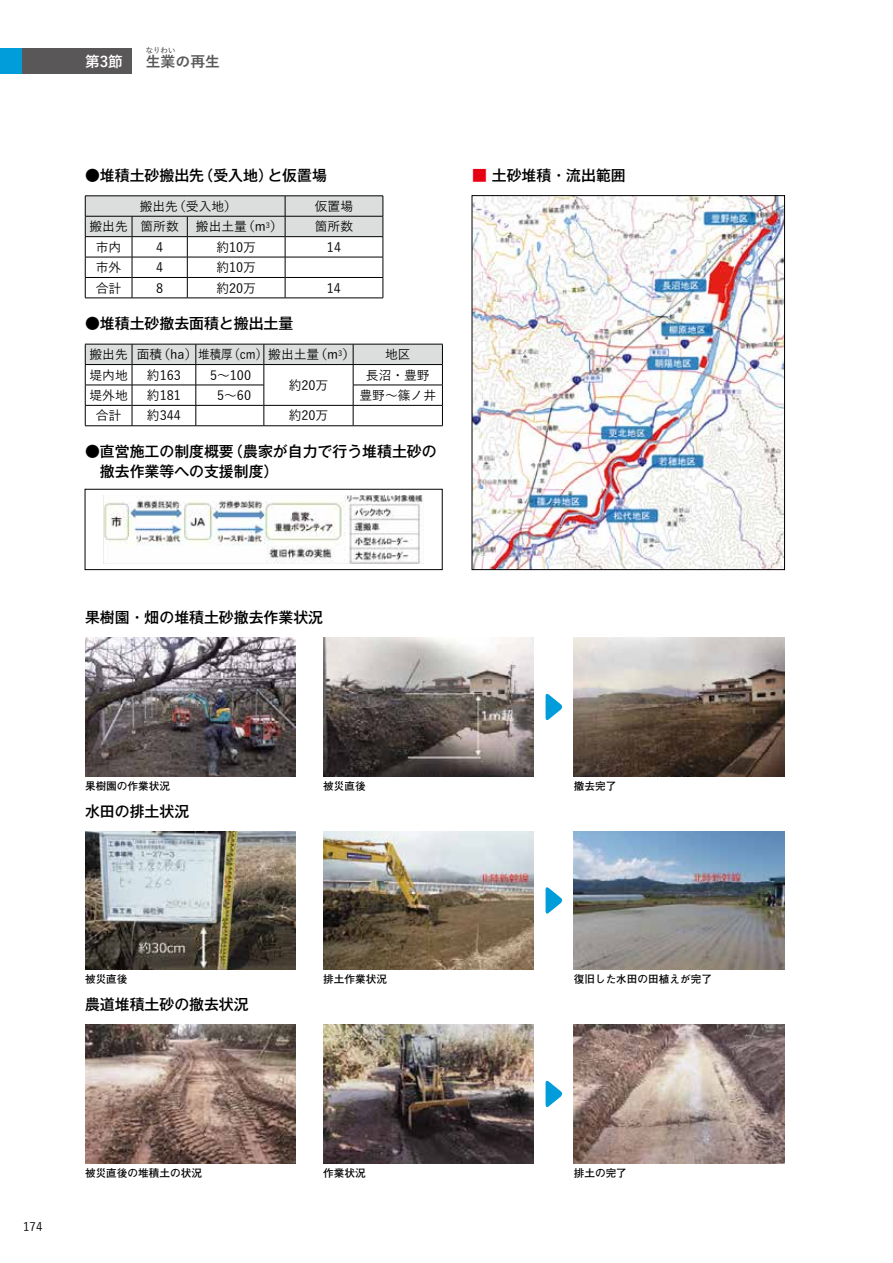
<style>
.page{position:relative;width:893px;height:1263px;background:#fff}
.page>*{position:absolute;margin:0;border:0;box-sizing:border-box;transform-origin:0 0}
.t1{font:500 14.85px/20.2px "Gothic MB101 Pro";color:#000}
.t2{font:700 14.85px "Yu Go";color:#595757}
.t3{font:700 14.85px "Yu Go";color:#fff}
.t4{font:500 12.75px "Yu Gothic";color:#000}
.t5{font:500 11.7px "Yu Gothic";color:#000}
.t6{font:700 10.65px "Futo Go B101 Pro";color:#000}
.t7{font:700 7.5px "Yu Go";color:#595757}
.s1{color:#e60012}
</style>
<div class="page">
<img style="left:474px;top:197px;width:309px;height:371px">
<div style="left:472px;top:195px;width:313px;height:375px;border:1px solid #000"></div>
<hr style="left:85px;top:298px;width:47px;height:1px;background:#000">
<hr style="left:132px;top:298px;width:55px;height:1px;background:#000">
<hr style="left:187px;top:298px;width:98px;height:1px;background:#000">
<hr style="left:285px;top:298px;width:98px;height:1px;background:#000">
<svg style="left:85px;top:196px;width:299px;height:102px"></svg>
<svg style="left:85px;top:344px;width:358px;height:82px"></svg>
<img style="left:104px;top:495px;width:319px;height:68px">
<div style="left:85px;top:489px;width:357px;height:81px;border:1px solid #000"></div>
<svg style="left:546px;top:693px;width:17px;height:28px"></svg>
<svg style="left:546px;top:887px;width:17px;height:27px"></svg>
<svg style="left:546px;top:1080px;width:17px;height:27px"></svg>
<img style="left:85px;top:638px;width:211px;height:138px">
<img style="left:85px;top:831px;width:211px;height:138px">
<img style="left:85px;top:1025px;width:211px;height:138px">
<img style="left:323px;top:1025px;width:211px;height:138px">
<img style="left:574px;top:1025px;width:210px;height:138px">
<img style="left:323px;top:831px;width:211px;height:138px">
<img style="left:574px;top:831px;width:210px;height:138px">
<img style="left:323px;top:638px;width:211px;height:138px">
<img style="left:574px;top:638px;width:210px;height:138px">
<div style="left:0;top:49px;width:132px;height:25px;background:#595757"></div>
<div style="left:0;top:49px;width:21px;height:25px;background:#009dda"></div>
<p class="t7" style="left:146px;top:46px;width:31px">なりわい</p>
<p class="t3" style="left:85px;top:53px;width:40px">第3節</p>
<p class="t2" style="left:146px;top:54px;width:76px">生業の再生</p>
<p class="t1" style="left:85px;top:163px;width:243px">●堆積土砂搬出先（受入地）と仮置場</p>
<p class="t4" style="left:140px;top:194px;width:99px">搬出先（受入地）</p>
<p class="t4" style="left:315px;top:194px;width:40px">仮置場</p>
<p class="t4" style="left:89px;top:215px;width:91px">搬出先 箇所数</p>
<p class="t4" style="left:196px;top:215px;width:88px">搬出土量（m<sup>3</sup>）</p>
<p class="t4" style="left:315px;top:215px;width:40px">箇所数</p>
<p class="t4" style="left:96px;top:235px;width:27px">市内</p>
<p class="t4" style="left:156px;top:235px;width:9px">4</p>
<p class="t4" style="left:216px;top:235px;width:41px">約10万</p>
<p class="t4" style="left:327px;top:235px;width:16px">14</p>
<p class="t4" style="left:96px;top:256px;width:27px">市外</p>
<p class="t4" style="left:156px;top:256px;width:9px">4</p>
<p class="t4" style="left:216px;top:256px;width:41px">約10万</p>
<p class="t4" style="left:96px;top:276px;width:27px">合計</p>
<p class="t4" style="left:156px;top:276px;width:9px">8</p>
<p class="t4" style="left:216px;top:276px;width:41px">約20万</p>
<p class="t4" style="left:327px;top:276px;width:16px">14</p>
<p class="t1" style="left:85px;top:312px;width:210px">●堆積土砂撤去面積と搬出土量</p>
<p class="t4" style="left:90px;top:343px;width:267px">搬出先 面積（ha）堆積厚（cm）搬出土量（m<sup>3</sup>）</p>
<p class="t4" style="left:385px;top:343px;width:27px">地区</p>
<p class="t4" style="left:89px;top:363px;width:40px">堤内地</p>
<p class="t4" style="left:147px;top:363px;width:35px">約163</p>
<p class="t4" style="left:210px;top:363px;width:43px">5〜100</p>
<p class="t4" style="left:289px;top:373px;width:41px">約20万</p>
<p class="t4" style="left:366px;top:363px;width:65px">長沼・豊野</p>
<p class="t4" style="left:89px;top:383px;width:40px">堤外地</p>
<p class="t4" style="left:147px;top:383px;width:35px">約181</p>
<p class="t4" style="left:217px;top:383px;width:35px">5〜60</p>
<p class="t4" style="left:360px;top:383px;width:78px">豊野〜篠ノ井</p>
<p class="t4" style="left:96px;top:404px;width:27px">合計</p>
<p class="t4" style="left:147px;top:404px;width:35px">約344</p>
<p class="t4" style="left:289px;top:404px;width:41px">約20万</p>
<p class="t1" style="left:85px;top:440px;width:353px">●直営施工の制度概要（農家が自力で行う堆積土砂の　撤去作業等への支援制度）</p>
<p class="t1" style="left:472px;top:163px;width:155px"><span class="s1">■</span> 土砂堆積・流出範囲</p>
<p class="t1" style="left:85px;top:606px;width:240px">果樹園・畑の堆積土砂撤去作業状況</p>
<p class="t6" style="left:85px;top:777px;width:87px">果樹園の作業状況</p>
<p class="t1" style="left:85px;top:799px;width:106px">水田の排土状況</p>
<p class="t6" style="left:323px;top:777px;width:44px">被災直後</p>
<p class="t6" style="left:574px;top:777px;width:44px">撤去完了</p>
<p class="t6" style="left:85px;top:971px;width:44px">被災直後</p>
<p class="t6" style="left:323px;top:971px;width:65px">排土作業状況</p>
<p class="t6" style="left:574px;top:971px;width:140px">復旧した水田の田植えが完了</p>
<p class="t1" style="left:85px;top:993px;width:165px">農道堆積土砂の撤去状況</p>
<p class="t5" style="left:23px;top:1215px;width:21px">174</p>
<p class="t6" style="left:85px;top:1164px;width:118px">被災直後の堆積土の状況</p>
<p class="t6" style="left:323px;top:1164px;width:44px">作業状況</p>
<p class="t6" style="left:574px;top:1164px;width:55px">排土の完了</p>
</div>
